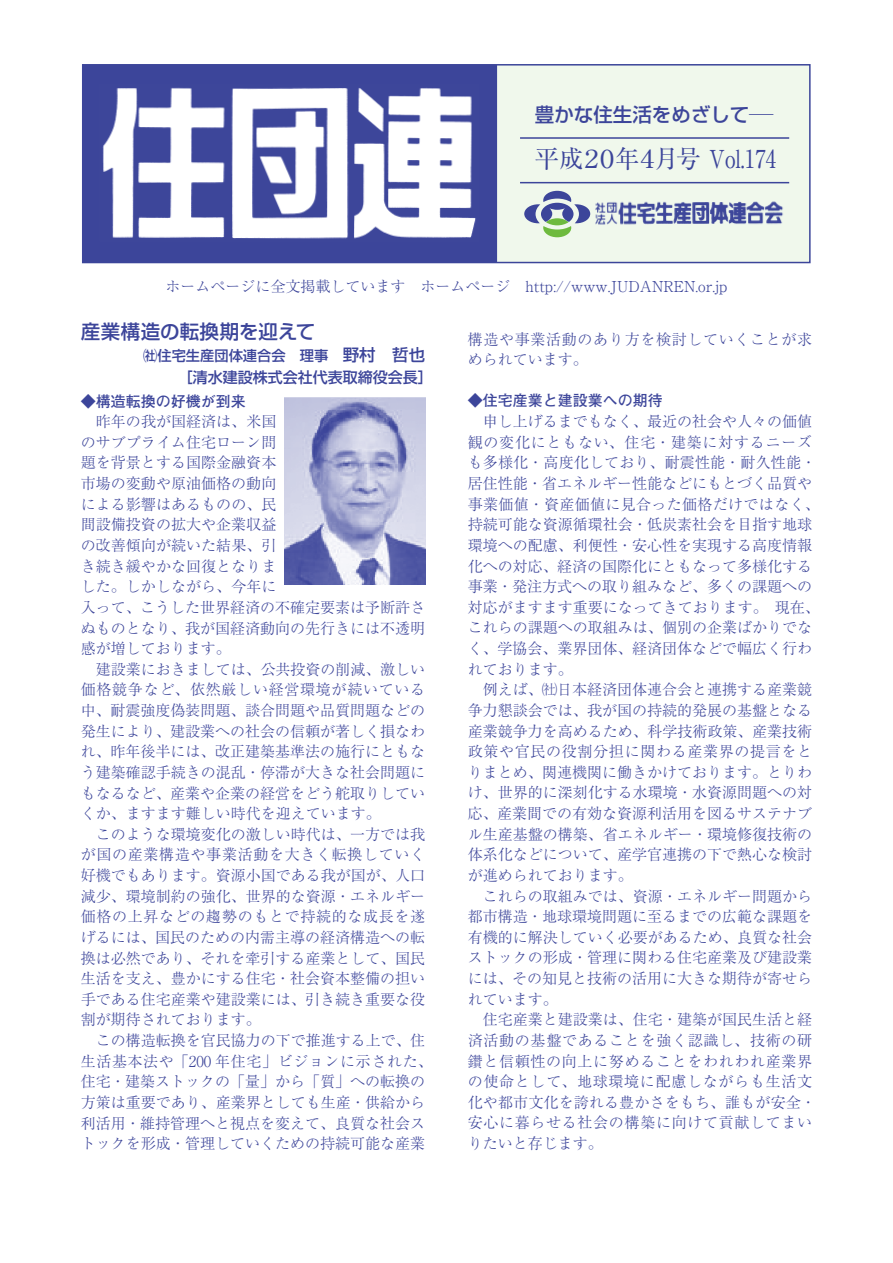
<style>
.page{position:relative;width:893px;height:1263px;background:#fff}
.page>*{position:absolute;margin:0;border:0;box-sizing:border-box;transform-origin:0 0}
.t1{font:24.75px "Ryumin Pr 6";letter-spacing:-.115em;color:#3c459a}
.t2{font:500 19.5px "Shin Go Pr 6";color:#3c459a}
.t3{font:300 15px/20.7px "Ryumin Pr 6";color:#3c459a}
.t4{font:300 15px/20.7px "Ryumin Pr 6";letter-spacing:.045em;color:#3c459a}
.t5{font:700 15px "Futo Go B101 Pr 5";color:#3c459a}
.t6{font:500 15px "Shin Go Pr 6";color:#3c459a}
.t7{font:500 14.25px "Shin Go Pr 6";color:#3c459a}
.s1{font-size:16.5px}
</style>
<div class="page">
<img style="left:285px;top:397px;width:140px;height:187px">
<svg style="left:82px;top:263px;width:729px;height:1px"></svg>
<div style="left:485px;top:65px;width:325px;height:197px;background:#f0f8ec"></div>
<div style="left:85px;top:67px;width:412px;height:193px;background:#3c459a"></div>
<img style="left:88px;top:74px;width:698px;height:182px">
<div style="left:82px;top:64px;width:729px;height:199px;border:2px solid #3c459a"></div>
<hr style="left:520px;top:137px;width:269px;height:2px;background:#3c459a">
<hr style="left:520px;top:182px;width:269px;height:1px;background:#3c459a">
<h2 class="t2" style="left:535px;top:98px;width:240px">豊かな住生活をめざして─</h2>
<h1 class="t1" style="left:534px;top:140px;width:244px">平成２０年４月号 Vol.174</h1>
<p class="t3" style="left:166px;top:275px;width:563px">ホームページに全文掲載しています　ホームページ　http://www.JUDANREN.or.jp</p>
<h2 class="t2" style="left:81px;top:315px;width:236px">産業構造の転換期を迎えて</h2>
<p class="t7" style="left:143px;top:344px;width:283px">㈳住宅生産団体連合会　理事　<span class="s1">野村　哲也</span></p>
<p class="t6" style="left:178px;top:365px;width:256px">［清水建設株式会社代表取締役会長］</p>
<p class="t5" style="left:81px;top:389px;width:167px">◆構造転換の好機が到来</p>
<p class="t3" style="left:81px;top:410px;width:353px">　昨年の我が国経済は、米国<br>のサブプライム住宅ローン問<br>題を背景とする国際金融資本<br>市場の変動や原油価格の動向<br>による影響はあるものの、民<br>間設備投資の拡大や企業収益<br>の改善傾向が続いた結果、引<br>き続き緩やかな回復となりま<br>した。しかしながら、今年に<br>入って、こうした世界経済の不確定要素は予断許さぬものとなり、我が国経済動向の先行きには不透明感が増しております。<br>　建設業におきましては、公共投資の削減、激しい価格競争など、依然厳しい経営環境が続いている中、耐震強度偽装問題、談合問題や品質問題などの発生により、建設業への社会の信頼が著しく損なわれ、昨年後半には、改正建築基準法の施行にともなう建築確認手続きの混乱・停滞が大きな社会問題にもなるなど、産業や企業の経営をどう舵取りしていくか、ますます難しい時代を迎えています。<br>　このような環境変化の激しい時代は、一方では我が国の産業構造や事業活動を大きく転換していく好機でもあります。資源小国である我が国が、人口減少、環境制約の強化、世界的な資源・エネルギー価格の上昇などの趨勢のもとで持続的な成長を遂げるには、国民のための内需主導の経済構造への転換は必然であり、それを牽引する産業として、国民生活を支え、豊かにする住宅・社会資本整備の担い手である住宅産業や建設業には、引き続き重要な役割が期待されております。<br>　この構造転換を官民協力の下で推進する上で、住生活基本法や「200 年住宅」ビジョンに示された、住宅・建築ストックの「量」から「質」への転換の方策は重要であり、産業界としても生産・供給から利活用・維持管理へと視点を変えて、良質な社会ストックを形成・管理していくための持続可能な産業</p>
<p class="t4" style="left:468px;top:328px;width:346px">構造や事業活動のあり方を検討していくことが求められています。</p>
<p class="t5" style="left:468px;top:389px;width:196px">◆住宅産業と建設業への期待</p>
<p class="t3" style="left:468px;top:410px;width:353px">　申し上げるまでもなく、最近の社会や人々の価値観の変化にともない、住宅・建築に対するニーズも多様化・高度化しており、耐震性能・耐久性能・居住性能・省エネルギー性能などにもとづく品質や事業価値・資産価値に見合った価格だけではなく、持続可能な資源循環社会・低炭素社会を目指す地球環境への配慮、利便性・安心性を実現する高度情報化への対応、経済の国際化にともなって多様化する事業・発注方式への取り組みなど、多くの課題への対応がますます重要になってきております。 現在、これらの課題への取組みは、個別の企業ばかりでなく、学協会、業界団体、経済団体などで幅広く行われております。<br>　例えば、㈳日本経済団体連合会と連携する産業競争力懇談会では、我が国の持続的発展の基盤となる産業競争力を高めるため、科学技術政策、産業技術政策や官民の役割分担に関わる産業界の提言をとりまとめ、関連機関に働きかけております。とりわけ、世界的に深刻化する水環境・水資源問題への対応、産業間での有効な資源利活用を図るサステナブル生産基盤の構築、省エネルギー・環境修復技術の体系化などについて、産学官連携の下で熱心な検討が進められております。<br>　これらの取組みでは、資源・エネルギー問題から都市構造・地球環境問題に至るまでの広範な課題を有機的に解決していく必要があるため、良質な社会ストックの形成・管理に関わる住宅産業及び建設業には、その知見と技術の活用に大きな期待が寄せられています。<br>　住宅産業と建設業は、住宅・建築が国民生活と経済活動の基盤であることを強く認識し、技術の研鑽と信頼性の向上に努めることをわれわれ産業界の使命として、地球環境に配慮しながらも生活文化や都市文化を誇れる豊かさをもち、誰もが安全・安心に暮らせる社会の構築に向けて貢献してまいりたいと存じます。</p>
</div>
